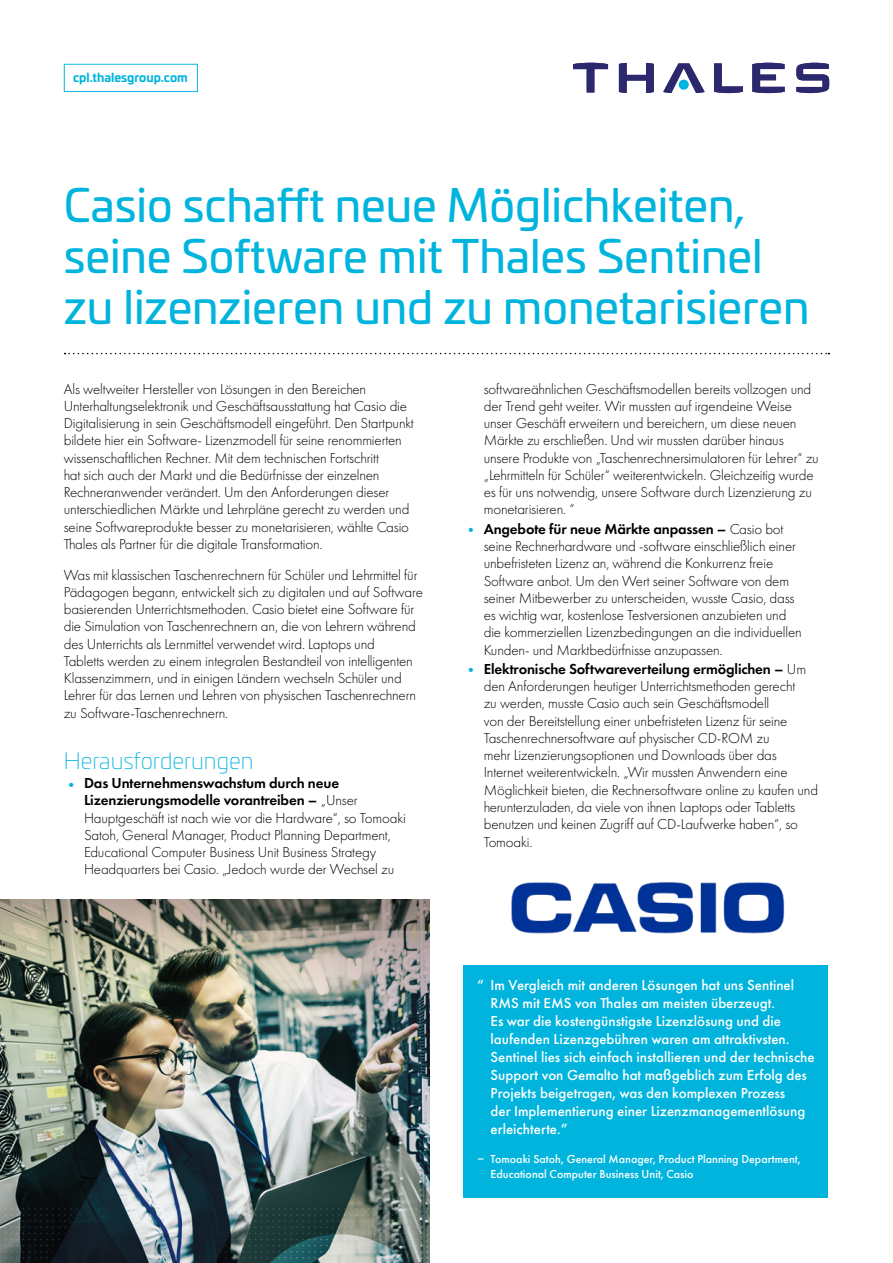
<style>
.page{position:relative;width:893px;height:1263px;background:#fff}
.page>*{position:absolute;margin:0;border:0;box-sizing:border-box;transform-origin:0 0}
.t1{font:45px/51px "Univia Pro";color:#00b4dd}
.t2{font:200 22.5px "Univia Pro";color:#00b4dd}
.t3{font:300 15px/17.2px "Futura PT";letter-spacing:-.01em;color:#000}
.t4{font:500 15px/18px "Futura PT";color:#fff}
.t5{font:500 12px/15px "Futura PT";color:#fff}
.t6{font:700 12px "Univia Pro";color:#00b4dd}
.s1{font-weight:400;color:#00b4dd}
.s2{font-weight:600}
</style>
<div class="page">
<svg style="left:796px;top:63px;width:33px;height:30px"></svg>
<svg style="left:752px;top:63px;width:33px;height:30px"></svg>
<svg style="left:714px;top:63px;width:29px;height:30px"></svg>
<svg style="left:663px;top:63px;width:42px;height:30px"></svg>
<div style="left:679px;top:80px;width:10px;height:10px;background:#00b4dd;border-radius:50%"></div>
<svg style="left:619px;top:63px;width:35px;height:30px"></svg>
<svg style="left:573px;top:63px;width:35px;height:29px"></svg>
<svg style="left:64px;top:64px;width:134px;height:28px"></svg>
<img style="left:0;top:900px;width:430px;height:363px">
<svg style="left:65px;top:353px;width:764px;height:1px"></svg>
<img style="left:511px;top:882px;width:273px;height:52px">
<div style="left:463px;top:965px;width:365px;height:233px;background:#00b4dd"></div>
<p class="t6" style="left:73px;top:68px;width:116px">cpl.thalesgroup.com</p>
<h1 class="t1" style="left:64px;top:178px;width:747px">Casio schafft neue Möglichkeiten, seine Software mit Thales Sentinel zu lizenzieren und zu monetarisieren</h1>
<p class="t3" style="left:64px;top:380px;width:352px">Als weltweiter Hersteller von Lösungen in den Bereichen Unterhaltungselektronik und Geschäftsausstattung hat Casio die Digitalisierung in sein Geschäftsmodell eingeführt. Den Startpunkt bildete hier ein Software- Lizenzmodell für seine renommierten wissenschaftlichen Rechner. Mit dem technischen Fortschritt<br>hat sich auch der Markt und die Bedürfnisse der einzelnen Rechneranwender verändert. Um den Anforderungen dieser unterschiedlichen Märkte und Lehrpläne gerecht zu werden und seine Softwareprodukte besser zu monetarisieren, wählte Casio Thales als Partner für die digitale Transformation.</p>
<p class="t3" style="left:64px;top:566px;width:361px">Was mit klassischen Taschenrechnern für Schüler und Lehrmittel für Pädagogen begann, entwickelt sich zu digitalen und auf Software basierenden Unterrichtsmethoden. Casio bietet eine Software für die Simulation von Taschenrechnern an, die von Lehrern während des Unterrichts als Lernmittel verwendet wird. Laptops und<br>Tabletts werden zu einem integralen Bestandteil von intelligenten Klassenzimmern, und in einigen Ländern wechseln Schüler und Lehrer für das Lernen und Lehren von physischen Taschenrechnern zu Software-Taschenrechnern.</p>
<h2 class="t2" style="left:64px;top:744px;width:191px">Herausforderungen</h2>
<p class="t3" style="left:84px;top:774px;width:323px;text-indent:-20px"><span class="s1">•</span> <span class="s2">Das Unternehmenswachstum durch neue Lizenzierungsmodelle vorantreiben –</span> „Unser Hauptgeschäft ist nach wie vor die Hardware“, so Tomoaki Satoh, General Manager, Product Planning Department, Educational Computer Business Unit Business Strategy Headquarters bei Casio. „Jedoch wurde der Wechsel zu</p>
<p class="t3" style="left:484px;top:380px;width:337px">softwareähnlichen Geschäftsmodellen bereits vollzogen und der Trend geht weiter. Wir mussten auf irgendeine Weise unser Geschäft erweitern und bereichern, um diese neuen Märkte zu erschließen. Und wir mussten darüber hinaus unsere Produkte von „Taschenrechnersimulatoren für Lehrer“ zu „Lehrmitteln für Schüler“ weiterentwickeln. Gleichzeitig wurde es für uns notwendig, unsere Software durch Lizenzierung zu monetarisieren. “</p>
<p class="t3" style="left:484px;top:520px;width:320px;text-indent:-20px"><span class="s1">•</span> <span class="s2">Angebote für neue Märkte anpassen –</span> Casio bot seine Rechnerhardware und -software einschließlich einer unbefristeten Lizenz an, während die Konkurrenz freie Software anbot. Um den Wert seiner Software von dem seiner Mitbewerber zu unterscheiden, wusste Casio, dass es wichtig war, kostenlose Testversionen anzubieten und die kommerziellen Lizenzbedingungen an die individuellen Kunden- und Marktbedürfnisse anzupassen.</p>
<p class="t3" style="left:484px;top:660px;width:336px;text-indent:-20px"><span class="s1">•</span> <span class="s2">Elektronische Softwareverteilung ermöglichen –</span> Um den Anforderungen heutiger Unterrichtsmethoden gerecht<br>zu werden, musste Casio auch sein Geschäftsmodell<br>von der Bereitstellung einer unbefristeten Lizenz für seine Taschenrechnersoftware auf physischer CD-ROM zu<br>mehr Lizenzierungsoptionen und Downloads über das Internet weiterentwickeln. „Wir mussten Anwendern eine Möglichkeit bieten, die Rechnersoftware online zu kaufen und herunterzuladen, da viele von ihnen Laptops oder Tabletts benutzen und keinen Zugriff auf CD-Laufwerke haben“, so Tomoaki.</p>
<p class="t4" style="left:490px;top:976px;width:326px;text-indent:-14px">“ Im Vergleich mit anderen Lösungen hat uns Sentinel RMS mit EMS von Thales am meisten überzeugt.<br>Es war die kostengünstigste Lizenzlösung und die laufenden Lizenzgebühren waren am attraktivsten.<br>Sentinel lies sich einfach installieren und der technische Support von Gemalto hat maßgeblich zum Erfolg des Projekts beigetragen, was den komplexen Prozess<br>der Implementierung einer Lizenzmanagementlösung erleichterte.”</p>
<p class="t5" style="left:490px;top:1151px;width:312px;text-indent:-14px">– Tomoaki Satoh, General Manager, Product Planning Department,<br>Educational Computer Business Unit, Casio</p>
</div>
